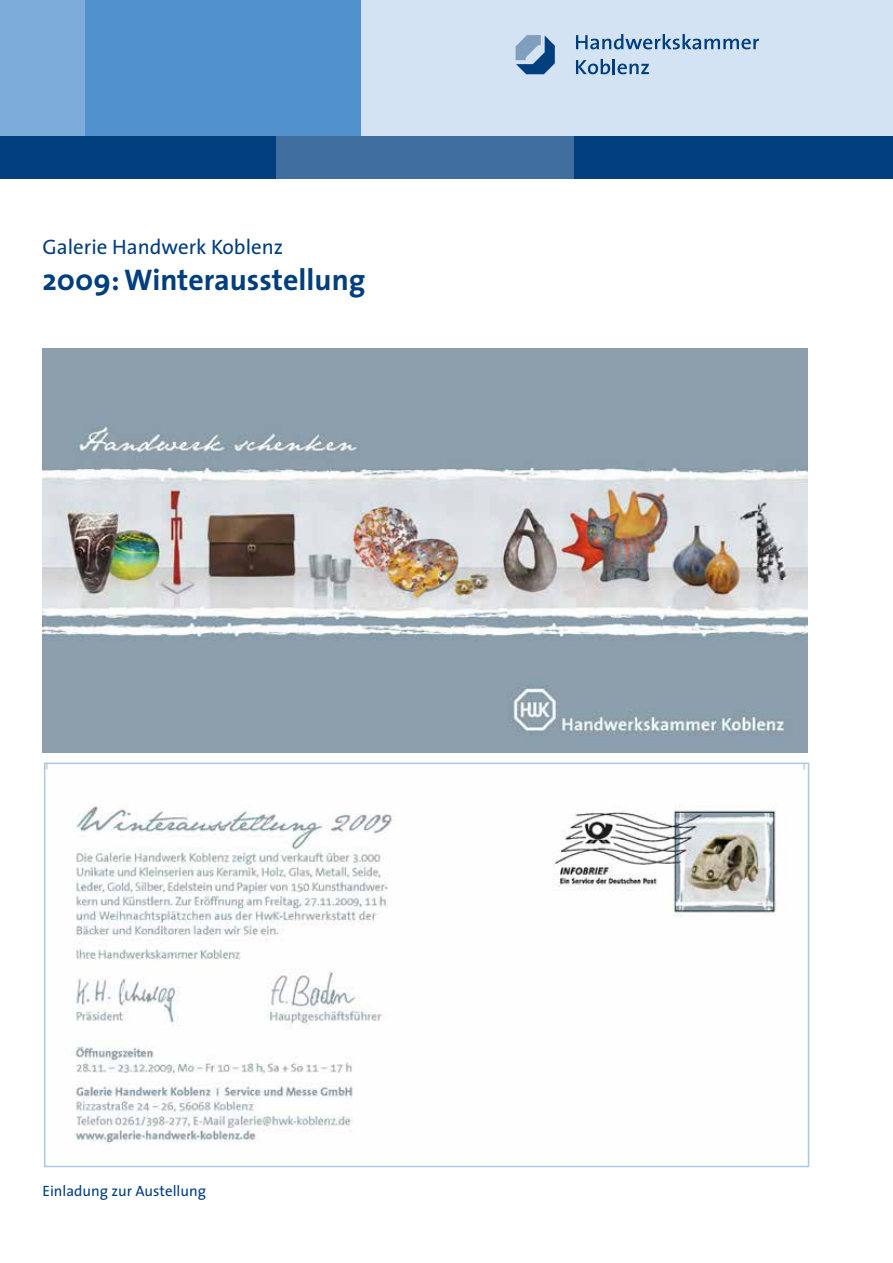
<style>
.page{position:relative;width:893px;height:1263px;background:#fff}
.page>*{position:absolute;margin:0;border:0;box-sizing:border-box;transform-origin:0 0}
.t1{font:700 30px "The Sans";color:#003e7e}
.t2{font:21px "The Sans";color:#003e7e}
.t3{font:15px "The Sans";color:#003e7e}
</style>
<div class="page">
<div style="left:0;top:0;width:85px;height:136px;background:#7cacda"></div>
<div style="left:85px;top:0;width:340px;height:136px;background:#5091cd"></div>
<div style="left:574px;top:136px;width:319px;height:43px;background:#003e7e"></div>
<div style="left:0;top:136px;width:276px;height:43px;background:#003e7e"></div>
<div style="left:276px;top:136px;width:298px;height:43px;background:#406e9e"></div>
<div style="left:361px;top:0;width:532px;height:136px;background:#d3e3f3"></div>
<svg style="left:576px;top:34px;width:183px;height:15px"></svg>
<svg style="left:576px;top:59px;width:73px;height:15px"></svg>
<svg style="left:516px;top:35px;width:39px;height:39px"></svg>
<img style="left:47px;top:765px;width:759px;height:379px">
<div style="left:44px;top:762px;width:765px;height:405px;border:2px solid #a8c8e6"></div>
<img style="left:43px;top:349px;width:765px;height:404px">
<p class="t2" style="left:43px;top:233px;width:242px">Galerie Handwerk Koblenz</p>
<h1 class="t1" style="left:43px;top:261px;width:324px">2009: Winterausstellung</h1>
<p class="t3" style="left:43px;top:1181px;width:165px">Einladung zur Austellung</p>
</div>
